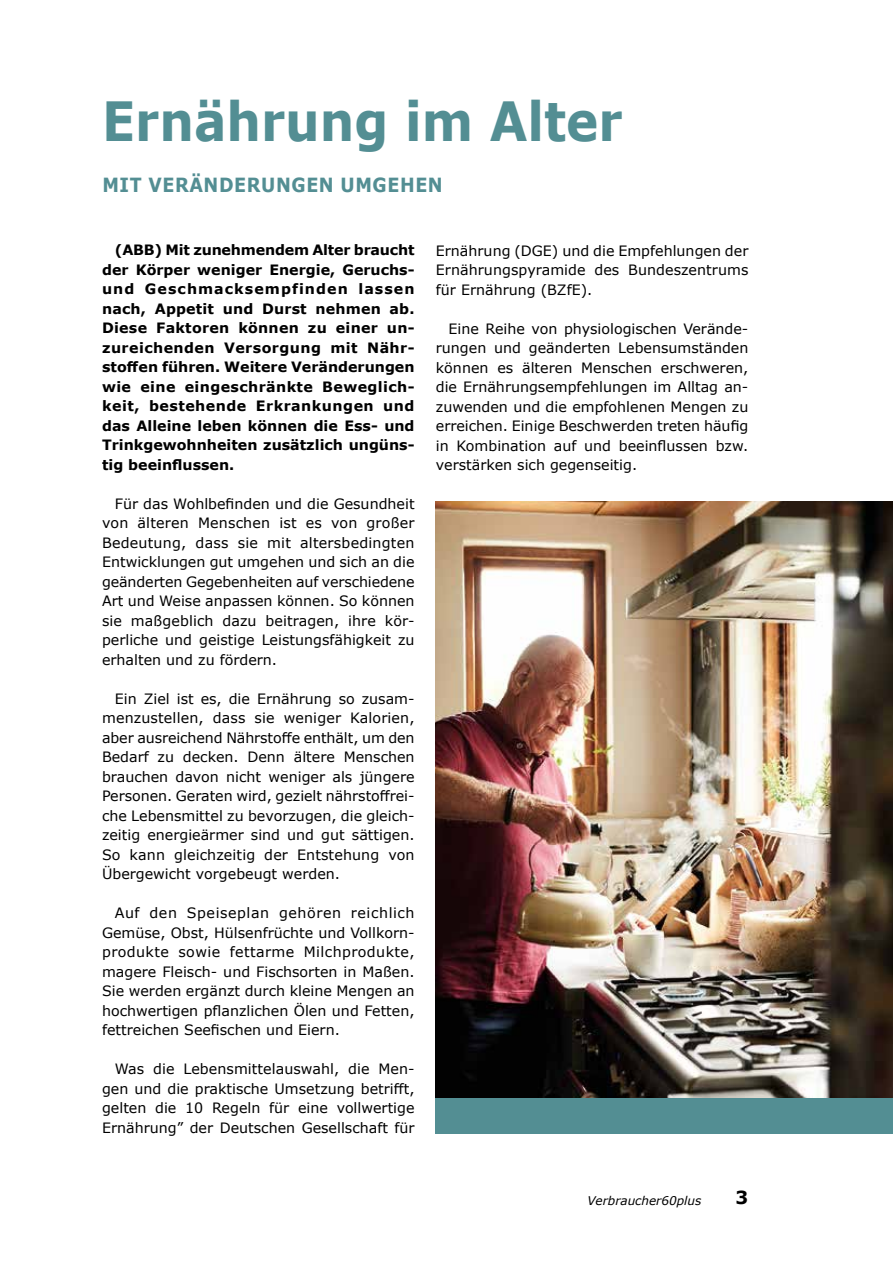
<style>
.page{position:relative;width:893px;height:1263px;background:#fff}
.page>*{position:absolute;margin:0;border:0;box-sizing:border-box;transform-origin:0 0}
.t1{font:700 54px "Verdana";color:#538e93;scale:.9 1}
.t2{font:700 19.5px "Verdana";letter-spacing:.035em;color:#538e93;scale:.9 1}
.t3{font:700 18px "Verdana";color:#000}
.t4{font:14.25px/19.5px "Verdana";color:#000;text-align:justify}
.t5{font:700 14.25px/19.5px "Verdana";color:#000;text-align:justify}
.t6{font:italic 12px "Verdana";color:#000}
</style>
<div class="page">
<div style="left:436px;top:1070px;width:457px;height:64px;background:#538e93"></div>
<img style="left:436px;top:502px;width:457px;height:595px">
<h1 class="t1" style="left:102px;top:83px;width:580px">Ernährung im Alter</h1>
<h2 class="t2" style="left:102px;top:171px;width:380px">MIT VERÄNDERUNGEN UMGEHEN</h2>
<p class="t5" style="left:102px;top:240px;width:314px;text-indent:13px">(ABB) Mit zunehmendem Alter braucht der Körper weniger Energie, Geruchs&shy;und Geschmacksempfinden lassen nach, Appetit und Durst nehmen ab.<br>Diese Faktoren können zu einer un&shy;zureichenden Versorgung mit Nähr&shy;stoffen führen. Weitere Veränderungen wie eine eingeschränkte Beweglich&shy;keit, bestehende Erkrankungen und das Alleine leben können die Ess- und Trinkgewohnheiten zusätzlich ungüns&shy;tig beeinflussen.</p>
<p class="t4" style="left:102px;top:494px;width:314px;text-indent:13px">Für das Wohlbefinden und die Gesundheit von älteren Menschen ist es von großer Bedeutung, dass sie mit altersbedingten Entwicklungen gut umgehen und sich an die geänderten Gegebenheiten auf verschiedene Art und Weise anpassen können. So können sie maßgeblich dazu beitragen, ihre kör&shy;perliche und geistige Leistungsfähigkeit zu erhalten und zu fördern.</p>
<p class="t4" style="left:102px;top:689px;width:314px;text-indent:13px">Ein Ziel ist es, die Ernährung so zusam&shy;menzustellen, dass sie weniger Kalorien, aber ausreichend Nährstoffe enthält, um den Bedarf zu decken. Denn ältere Menschen brauchen davon nicht weniger als jüngere Personen. Geraten wird, gezielt nährstoffrei&shy;che Lebensmittel zu bevorzugen, die gleich&shy;zeitig energieärmer sind und gut sättigen.<br>So kann gleichzeitig der Entstehung von Übergewicht vorgebeugt werden.</p>
<p class="t4" style="left:102px;top:903px;width:314px;text-indent:13px">Auf den Speiseplan gehören reichlich Gemüse, Obst, Hülsenfrüchte und Vollkorn&shy;produkte sowie fettarme Milchprodukte, magere Fleisch- und Fischsorten in Maßen.<br>Sie werden ergänzt durch kleine Mengen an hochwertigen pflanzlichen Ölen und Fetten, fettreichen Seefischen und Eiern.</p>
<p class="t4" style="left:102px;top:1059px;width:314px;text-indent:13px">Was die Lebensmittelauswahl, die Men&shy;gen und die praktische Umsetzung betrifft, gelten die 10 Regeln für eine vollwertige Ernährung” der Deutschen Gesellschaft für</p>
<p class="t4" style="left:436px;top:241px;width:314px">Ernährung (DGE) und die Empfehlungen der Ernährungspyramide des Bundeszentrums für Ernährung (BZfE).</p>
<p class="t4" style="left:436px;top:319px;width:314px;text-indent:13px">Eine Reihe von physiologischen Verände&shy;rungen und geänderten Lebensumständen können es älteren Menschen erschweren, die Ernährungsempfehlungen im Alltag an&shy;zuwenden und die empfohlenen Mengen zu erreichen. Einige Beschwerden treten häufig in Kombination auf und beeinflussen bzw. verstärken sich gegenseitig.</p>
<p class="t6" style="left:587px;top:1192px;width:115px">Verbraucher60plus</p>
<p class="t3" style="left:736px;top:1185px;width:14px">3</p>
</div>
